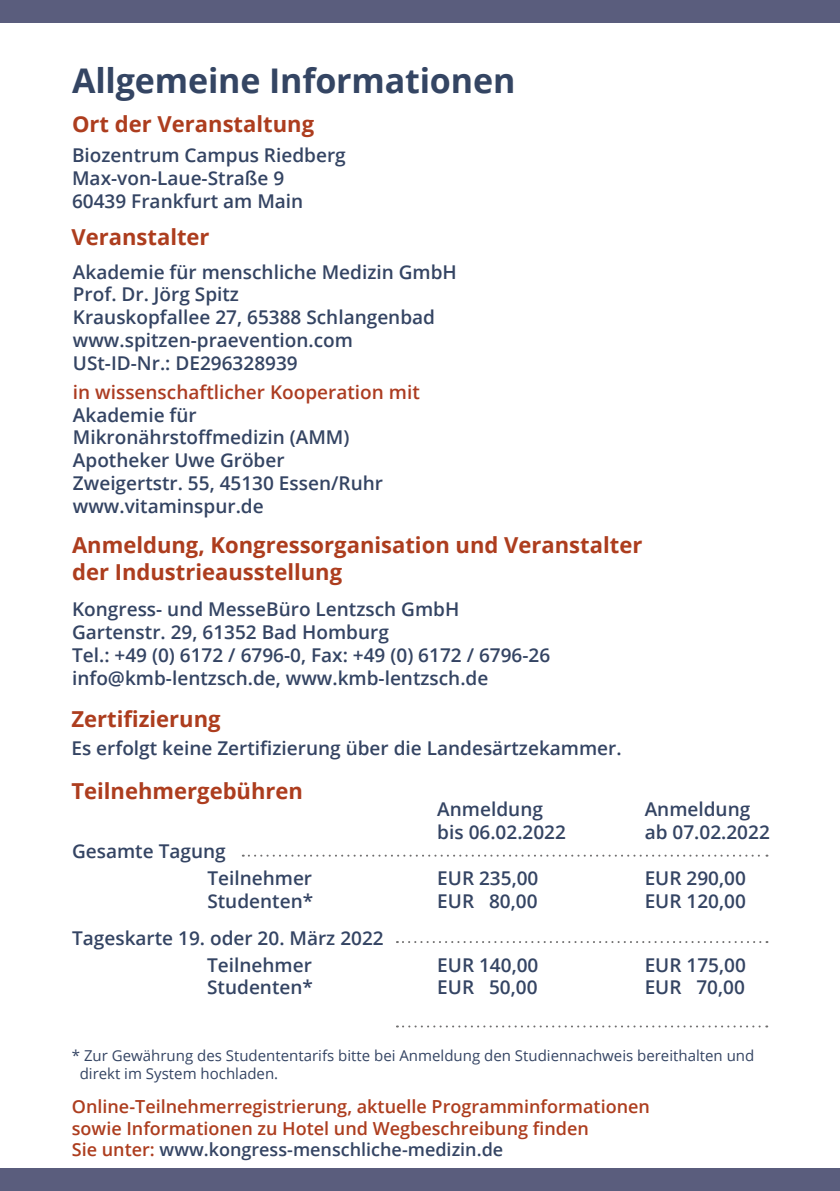
<style>
.page{position:relative;width:840px;height:1191px;background:#fff}
.page>*{position:absolute;margin:0;border:0;box-sizing:border-box;transform-origin:0 0}
.t1{font:700 34px "Open Sans";letter-spacing:-.005em;color:#344563}
.t2{font:700 22px/26.4px "Open Sans";color:#ad3d1e}
.t3{font:600 19px/22.8px "Open Sans";color:#344463}
.t4{font:600 19px "Open Sans";color:#ac3c21}
.t5{font:600 18px/21.6px "Open Sans";color:#ad3d1e}
.t6{font:15px/18px "Open Sans";color:#344463}
.s1{color:#344463}
</style>
<div class="page">
<svg style="left:243px;top:854px;width:524px;height:2px"></svg>
<svg style="left:396px;top:941px;width:371px;height:2px"></svg>
<svg style="left:403px;top:1025px;width:363px;height:2px"></svg>
<div style="left:0;top:0;width:839px;height:22px;background:#5a5d7d"></div>
<div style="left:0;top:1168px;width:839px;height:23px;background:#5a5d7d"></div>
<h1 class="t1" style="left:72px;top:57px;width:444px">Allgemeine Informationen</h1>
<p class="t2" style="left:72px;top:110px;width:243px">Ort der Veranstaltung</p>
<p class="t3" style="left:72px;top:143px;width:275px">Biozentrum Campus Riedberg<br>Max-von-Laue-Straße 9<br>60439 Frankfurt am Main</p>
<p class="t2" style="left:71px;top:223px;width:140px">Veranstalter</p>
<p class="t3" style="left:73px;top:260px;width:385px">Akademie für menschliche Medizin GmbH<br>Prof. Dr. Jörg Spitz<br>Krauskopfallee 27, 65388 Schlangenbad www.spitzen-praevention.com<br>USt-ID-Nr.: DE296328939</p>
<p class="t4" style="left:73px;top:379px;width:348px">in wissenschaftlicher Kooperation mit</p>
<p class="t3" style="left:73px;top:403px;width:311px">Akademie für<br>Mikronährstoffmedizin (AMM)<br>Apotheker Uwe Gröber<br>Zweigertstr. 55, 45130 Essen/Ruhr www.vitaminspur.de</p>
<p class="t2" style="left:72px;top:531px;width:571px">Anmeldung, Kongressorganisation und Veranstalter der Industrieausstellung</p>
<p class="t3" style="left:72px;top:597px;width:479px">Kongress- und MesseBüro Lentzsch GmbH Gartenstr. 29, 61352 Bad Homburg<br>Tel.: +49 (0) 6172 / 6796-0, Fax: +49 (0) 6172 / 6796-26 info@kmb-lentzsch.de, www.kmb-lentzsch.de</p>
<p class="t2" style="left:71px;top:705px;width:150px">Zertifizierung</p>
<p class="t3" style="left:71px;top:736px;width:551px">Es erfolgt keine Zertifizierung über die Landesärtzekammer.</p>
<p class="t2" style="left:71px;top:777px;width:233px">Teilnehmergebühren</p>
<p class="t3" style="left:207px;top:837px;width:106px;line-height:26.8px;text-indent:-135px">Gesamte Tagung<br>Teilnehmer</p>
<p class="t3" style="left:207px;top:889px;width:107px">Studenten*</p>
<p class="t3" style="left:207px;top:924px;width:178px;line-height:26.6px;text-indent:-135px">Tageskarte 19. oder 20. März 2022<br>Teilnehmer</p>
<p class="t3" style="left:207px;top:975px;width:107px">Studenten*</p>
<p class="t3" style="left:437px;top:797px;width:130px">Anmeldung bis 06.02.2022</p>
<p class="t3" style="left:644px;top:797px;width:127px">Anmeldung ab 07.02.2022</p>
<p class="t3" style="left:437px;top:866px;width:103px">EUR 235,00<br>EUR 80,00</p>
<p class="t3" style="left:644px;top:866px;width:103px">EUR 290,00<br>EUR 120,00</p>
<p class="t3" style="left:437px;top:953px;width:103px">EUR 140,00<br>EUR 50,00</p>
<p class="t3" style="left:644px;top:953px;width:103px">EUR 175,00<br>EUR 70,00</p>
<p class="t6" style="left:80px;top:1046px;width:675px;text-indent:-8px">* Zur Gewährung des Studententarifs bitte bei Anmeldung den Studiennachweis bereithalten und direkt im System hochladen.</p>
<p class="t5" style="left:72px;top:1095px;width:579px">Online-Teilnehmerregistrierung, aktuelle Programminformationen sowie Informationen zu Hotel und Wegbeschreibung finden<br>Sie unter: <span class="s1">www.kongress-menschliche-medizin.de</span></p>
</div>
